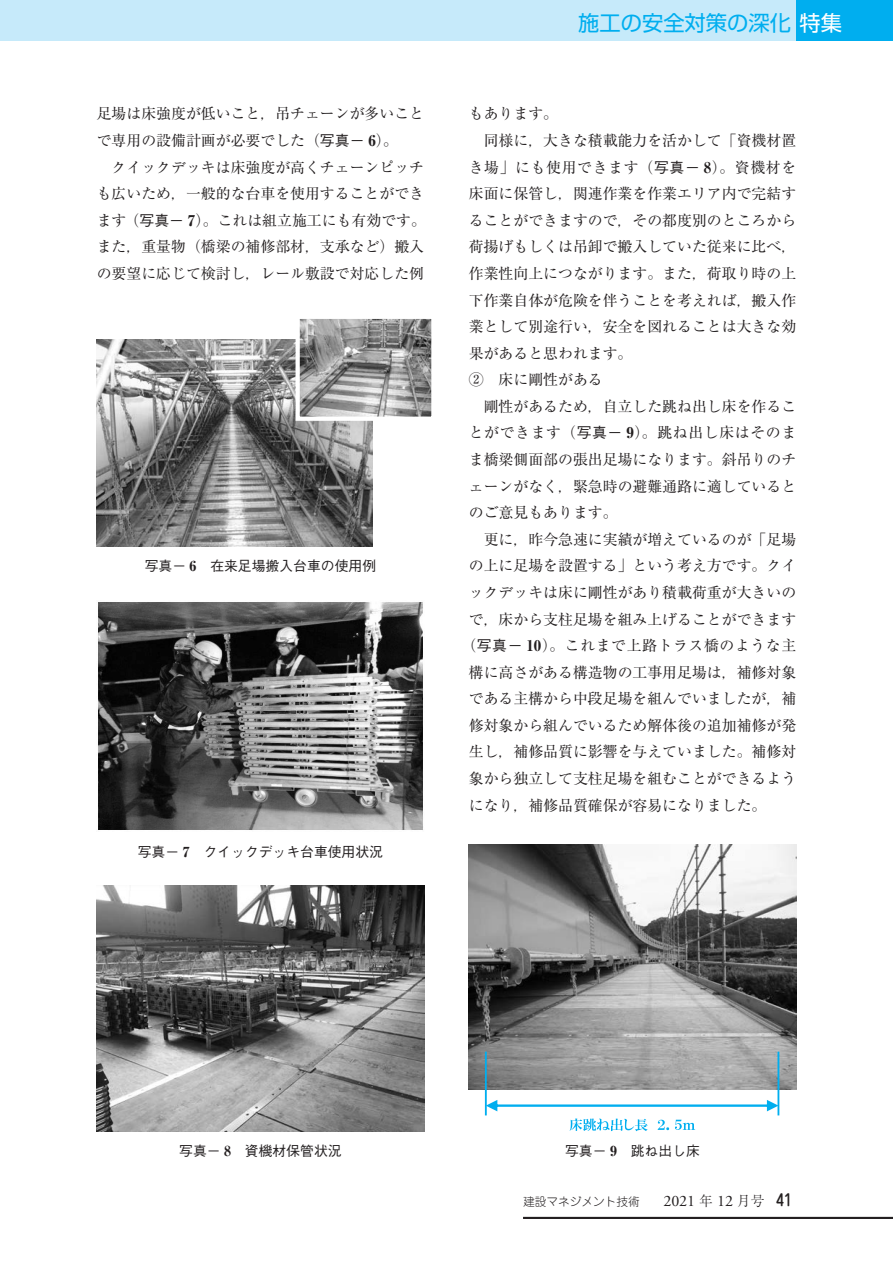
<style>
.page{position:relative;width:893px;height:1263px;background:#fff}
.page>*{position:absolute;margin:0;border:0;box-sizing:border-box;transform-origin:0 0}
.t1{font:21.3px "Shin Go Pr 6 N";color:#00aeef}
.本文_14Q{font:14.85px/26.5px "Ryumin Pr 6 N";color:#231f20}
.本文_14Q-2{font:14.85px "Ryumin Pr 6 N";letter-spacing:.04em;color:#231f20}
.小見出し__など{font:14.85px "Ryumin Pr 6 N";color:#231f20}
.キャプション{font:500 13.8px "Gothic BBB Pr 6 N";color:#231f20}
.t2{font:300 11.7px "Jun 101 Pro";color:#231f20}
.s1{font-family:"Gothic BBB Pr 6 N";font-weight:500}
.s2{font-weight:800}
.s3{font-family:"Ryumin Pr 6 N";font-weight:800}
.s4{color:#fff}
.s5{font-family:"Adobe Garamond Pro";font-weight:400;font-size:15.9px}
.s6{font-family:"Ryumin Pr 6 N";font-size:13.8px}
.s7{font-family:"Jun 34 Pro";font-weight:500;font-size:15.9px}
</style>
<div class="page">
<div style="left:795px;top:0;width:98px;height:40px;background:#00aeef"></div>
<div style="left:0;top:0;width:795px;height:40px;background:#c6eafa"></div>
<img style="left:98px;top:602px;width:325px;height:228px">
<img style="left:97px;top:886px;width:327px;height:245px">
<img style="left:97px;top:340px;width:275px;height:206px">
<img style="left:301px;top:320px;width:130px;height:96px">
<div style="left:296px;top:315px;width:140px;height:106px;border:4px solid #fff"></div>
<img style="left:469px;top:844px;width:327px;height:246px">
<svg style="left:487px;top:1100px;width:290px;height:11px"></svg>
<hr style="left:485px;top:1052px;width:2px;height:63px;background:#00aeef">
<hr style="left:777px;top:1052px;width:2px;height:63px;background:#00aeef">
<svg style="left:570px;top:1118px;width:78px;height:13px"></svg>
<svg style="left:658px;top:1119px;width:11px;height:11px"></svg>
<svg style="left:675px;top:1120px;width:20px;height:10px"></svg>
<hr style="left:523px;top:1217px;width:370px;height:2px;background:#231f20">
<p class="本文_14Q" style="left:97px;top:100px;width:329px">足場は床強度が低いこと，吊チェーンが多いことで専用の設備計画が必要でした（<span class="s1">写真－</span> <span class="s2">6</span>）。</p>
<p class="本文_14Q" style="left:97px;top:153px;width:331px;text-indent:15px">クイックデッキは床強度が高くチェーンピッチも広いため，一般的な台車を使用することができます（<span class="s1">写真－</span> <span class="s2">7</span>）。これは組立施工にも有効です。また，重量物（橋梁の補修部材，支承など）搬入の要望に応じて検討し，レール敷設で対応した例</p>
<p class="キャプション" style="left:145px;top:555px;width:233px">写真－ <span class="s3">6</span>　在来足場搬入台車の使用例</p>
<p class="キャプション" style="left:138px;top:840px;width:247px">写真－ <span class="s3">7</span>　クイックデッキ台車使用状況</p>
<h1 class="t1" style="left:578px;top:6px;width:265px">施工の安全対策の深化<span class="s4">特集</span></h1>
<p class="本文_14Q" style="left:469px;top:100px;width:91px">もあります。</p>
<p class="本文_14Q" style="left:469px;top:126px;width:329px;text-align:justify;text-indent:15px">同様に，大きな積載能力を活かして「資機材置き場」にも使用できます（<span class="s1">写真－</span> <span class="s2">8</span>）。資機材を床面に保管し，関連作業を作業エリア内で完結することができますので，その都度別のところから荷揚げもしくは吊卸で搬入していた従来に比べ，作業性向上につながります。また，荷取り時の上下作業自体が危険を伴うことを考えれば，搬入作業として別途行い，安全を図れることは大きな効果があると思われます。</p>
<p class="小見出し__など" style="left:469px;top:368px;width:135px">②　床に剛性がある</p>
<p class="本文_14Q" style="left:469px;top:392px;width:329px;text-align:justify;text-indent:15px">剛性があるため，自立した跳ね出し床を作ることができます（<span class="s1">写真－</span> <span class="s2">9</span>）。跳ね出し床はそのまま橋梁側面部の張出足場になります。斜吊りのチェーンがなく，緊急時の避難通路に適しているとのご意見もあります。</p>
<p class="本文_14Q" style="left:484px;top:525px;width:314px">更に，昨今急速に実績が増えているのが「足場</p>
<p class="本文_14Q" style="left:469px;top:552px;width:329px">の上に足場を設置する」という考え方です。クイ</p>
<p class="本文_14Q" style="left:469px;top:578px;width:329px">ックデッキは床に剛性があり積載荷重が大きいの</p>
<p class="本文_14Q" style="left:469px;top:605px;width:329px">で，床から支柱足場を組み上げることができます</p>
<p class="本文_14Q-2" style="left:461px;top:634px;width:336px">（<span class="s1">写真－</span> <span class="s2">10</span>）。これまで上路トラス橋のような主</p>
<p class="本文_14Q" style="left:469px;top:658px;width:329px">構に高さがある構造物の工事用足場は，補修対象</p>
<p class="本文_14Q" style="left:469px;top:685px;width:329px">である主構から中段足場を組んでいましたが，補</p>
<p class="本文_14Q" style="left:469px;top:711px;width:329px">修対象から組んでいるため解体後の追加補修が発</p>
<p class="本文_14Q" style="left:469px;top:738px;width:329px">生し，補修品質に影響を与えていました。補修対</p>
<p class="本文_14Q" style="left:469px;top:764px;width:329px">象から独立して支柱足場を組むことができるよう</p>
<p class="本文_14Q" style="left:469px;top:791px;width:299px">になり，補修品質確保が容易になりました。</p>
<p class="キャプション" style="left:179px;top:1140px;width:164px">写真－ <span class="s3">8</span>　資機材保管状況</p>
<p class="キャプション" style="left:565px;top:1140px;width:136px">写真－ <span class="s3">9</span>　跳ね出し床</p>
<p class="t2" style="left:523px;top:1192px;width:270px">建設マネジメント技術　　<span class="s5">2021</span> <span class="s6">年</span> <span class="s5">12</span> <span class="s6">月号</span> <span class="s7">41</span></p>
</div>
